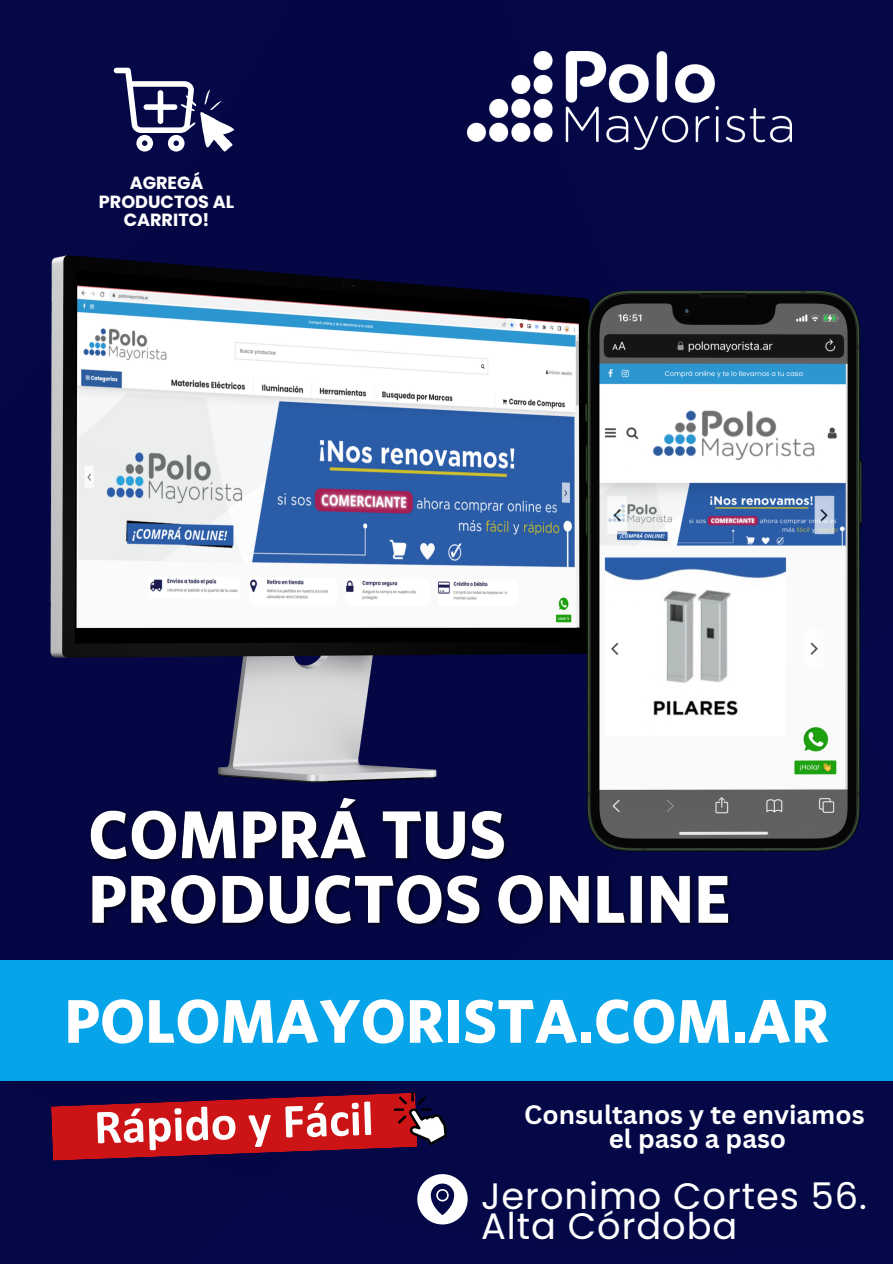
<style>
.page{position:relative;width:893px;height:1264px;background:#fff}
.page>*{position:absolute;margin:0;border:0;box-sizing:border-box;transform-origin:0 0}
.t1{font:700 61.8px "Whitney";color:#fff}
.t2{font:700 49.05px "Calibri";color:#fefefe}
.t3{font:36.75px/30.3px "Poppins";letter-spacing:.025em;color:#fff}
.t4{font:700 25.95px/23.7px "Canva Sans";color:#fff;text-align:center}
.t5{font:700 17.7px/18.3px "Poppins";color:#fff;text-align:center}
</style>
<div class="page">
<div style="left:0;top:0;width:892px;height:1263px;background:#050847"></div>
<svg style="left:114px;top:68px;width:119px;height:83px"></svg>
<img style="left:51px;top:256px;width:539px;height:526px">
<img style="left:582px;top:288px;width:282px;height:566px">
<div style="left:0;top:959px;width:892px;height:121px;background:#07a4ea"></div>
<svg style="left:417px;top:1174px;width:50px;height:50px"></svg>
<svg style="left:51px;top:1092px;width:366px;height:68px;background:#a01121"></svg>
<img style="left:394px;top:1092px;width:52px;height:52px">
<img style="left:467px;top:52px;width:324px;height:98px">
<img style="left:86px;top:793px;width:649px;height:143px">
<p class="t5" style="left:99px;top:174px;width:137px">AGREGÁ<br>PRODUCTOS AL<br>CARRITO!</p>
<p class="t1" style="left:64px;top:983px;width:766px">POLOMAYORISTA.COM.AR</p>
<p class="t2" style="left:93px;top:1107px;width:281px;rotate:-2deg">Rápido y Fácil</p>
<h1 class="t4" style="left:524px;top:1102px;width:342px">Consultanos y te enviamos el paso a paso</h1>
<p class="t3" style="left:481px;top:1180px;width:387px">Jeronimo Cortes 56.<br>Alta Córdoba</p>
</div>
